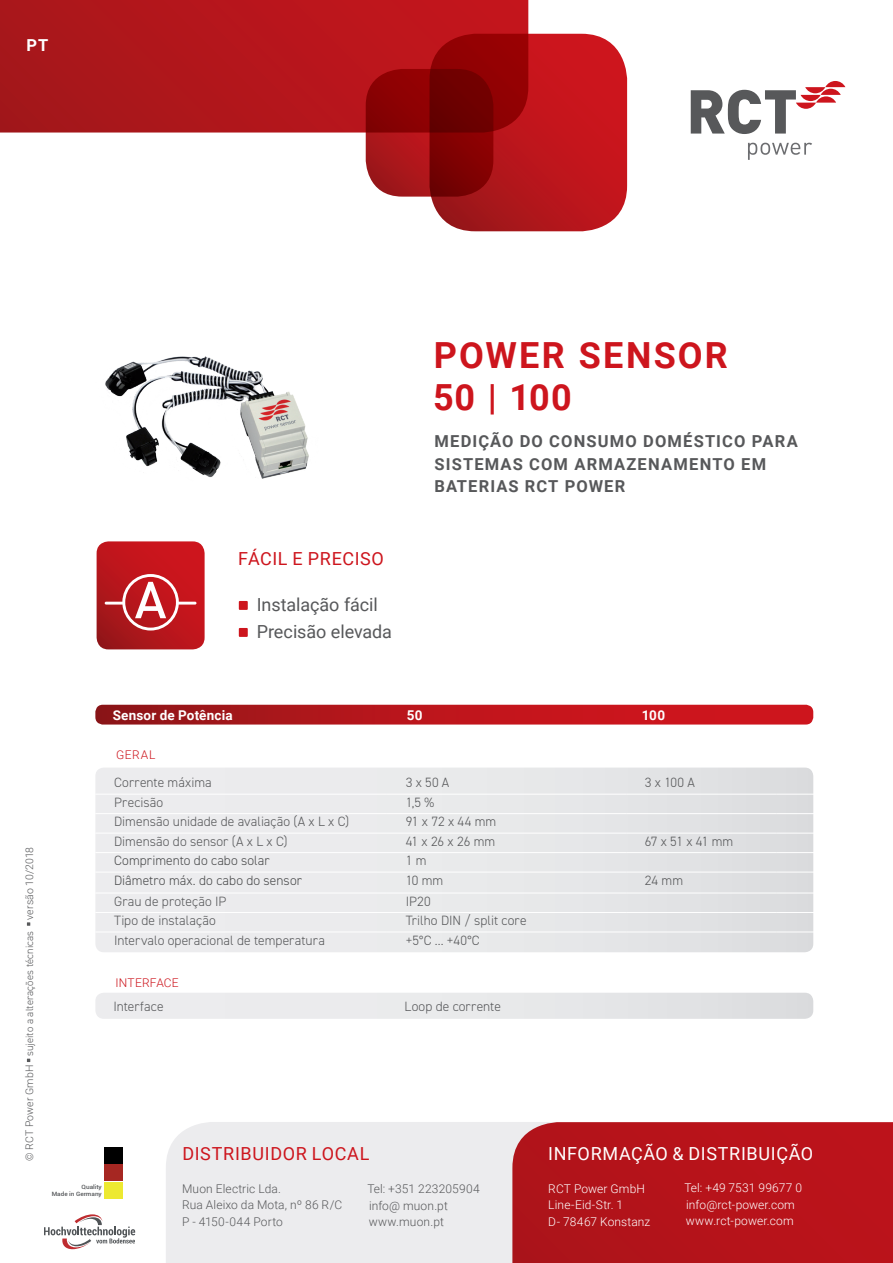
<style>
.page{position:relative;width:893px;height:1263px;background:#fff}
.page>*{position:absolute;margin:0;border:0;box-sizing:border-box;transform-origin:0 0}
.t1{font:700 36px/42px "Roboto";letter-spacing:.055em;color:#cd151d}
.t2{font:18px "Roboto";letter-spacing:.035em;color:#cd151d}
.t3{font:18px/27px "Roboto";letter-spacing:-.005em;color:#57585a}
.t4{font:18px "Roboto";letter-spacing:.035em;color:#fff}
.t5{font:700 16.5px/22.5px "Roboto";letter-spacing:.07em;color:#57585a}
.t6{font:700 16.5px "Roboto";color:#fff}
.t7{font:300 13.5px "DIN2014";letter-spacing:.005em;color:#57585a}
.t8{font:300 13.5px "DIN2014";letter-spacing:.01em;color:#4b4c4d}
.t9{font:700 13.5px "Roboto";letter-spacing:.01em;color:#fff}
.t10{font:300 12px/16.5px "Roboto";letter-spacing:.01em;color:#57585a}
.t11{font:300 12px/16.5px "Roboto";letter-spacing:.01em;color:#fff}
.t12{font:300 12px "Roboto";letter-spacing:.02em;color:#cd151d}
.t13{font:300 10.5px "Roboto";letter-spacing:.015em;color:#57585a}
.t14{font:500 5.85px/7.1px "Roboto";color:#535558;text-align:right;scale:1.09 1}
.s1{font-family:"DIN2014"}
</style>
<div class="page">
<div style="left:104px;top:1164px;width:18px;height:17px;background:#a62722"></div>
<div style="left:104px;top:1147px;width:18px;height:16px;background:#000"></div>
<div style="left:104px;top:1182px;width:18px;height:16px;background:#ede931"></div>
<svg style="left:44px;top:1214px;width:91px;height:35px"></svg>
<svg style="left:166px;top:1122px;width:727px;height:141px;background:#cf7b80"></svg>
<svg style="left:0;top:0;width:528px;height:133px;background:#b2161c"></svg>
<svg style="left:430px;top:34px;width:197px;height:197px;background:#b61117"></svg>
<svg style="left:366px;top:69px;width:127px;height:128px;background:#880608"></svg>
<svg style="left:691px;top:81px;width:154px;height:53px"></svg>
<svg style="left:748px;top:143px;width:64px;height:17px"></svg>
<img style="left:105px;top:356px;width:204px;height:123px">
<svg style="left:27px;top:922px;width:3px;height:4px"></svg>
<svg style="left:97px;top:541px;width:108px;height:108px;background:#c22c32"></svg>
<svg style="left:95px;top:767px;width:718px;height:185px;background:#e7e7e9"></svg>
<svg style="left:95px;top:993px;width:718px;height:26px;background:#e7e7e9"></svg>
<div style="left:239px;top:601px;width:9px;height:9px;background:#cd151d"></div>
<div style="left:239px;top:628px;width:9px;height:9px;background:#cd151d"></div>
<hr style="left:95px;top:794px;width:292px;height:1px;background:#fff">
<hr style="left:387px;top:794px;width:239px;height:1px;background:#fff">
<hr style="left:626px;top:794px;width:151px;height:1px;background:#fff">
<hr style="left:777px;top:794px;width:116px;height:1px;background:#fff">
<hr style="left:95px;top:813px;width:292px;height:1px;background:#fff">
<hr style="left:387px;top:813px;width:239px;height:1px;background:#fff">
<hr style="left:626px;top:813px;width:151px;height:1px;background:#fff">
<hr style="left:777px;top:813px;width:116px;height:1px;background:#fff">
<hr style="left:95px;top:833px;width:292px;height:1px;background:#fff">
<hr style="left:387px;top:833px;width:239px;height:1px;background:#fff">
<hr style="left:626px;top:833px;width:151px;height:1px;background:#fff">
<hr style="left:777px;top:833px;width:116px;height:1px;background:#fff">
<hr style="left:95px;top:852px;width:292px;height:1px;background:#fff">
<hr style="left:387px;top:852px;width:239px;height:1px;background:#fff">
<hr style="left:626px;top:852px;width:151px;height:1px;background:#fff">
<hr style="left:777px;top:852px;width:116px;height:1px;background:#fff">
<hr style="left:95px;top:872px;width:292px;height:1px;background:#fff">
<hr style="left:387px;top:872px;width:239px;height:1px;background:#fff">
<hr style="left:626px;top:872px;width:151px;height:1px;background:#fff">
<hr style="left:777px;top:872px;width:116px;height:1px;background:#fff">
<hr style="left:95px;top:893px;width:292px;height:1px;background:#fff">
<hr style="left:387px;top:893px;width:239px;height:1px;background:#fff">
<hr style="left:626px;top:893px;width:151px;height:1px;background:#fff">
<hr style="left:777px;top:893px;width:116px;height:1px;background:#fff">
<hr style="left:95px;top:912px;width:292px;height:1px;background:#fff">
<hr style="left:387px;top:912px;width:239px;height:1px;background:#fff">
<hr style="left:626px;top:912px;width:151px;height:1px;background:#fff">
<hr style="left:777px;top:912px;width:116px;height:1px;background:#fff">
<hr style="left:95px;top:931px;width:292px;height:1px;background:#fff">
<hr style="left:387px;top:931px;width:239px;height:1px;background:#fff">
<hr style="left:626px;top:931px;width:151px;height:1px;background:#fff">
<hr style="left:777px;top:931px;width:116px;height:1px;background:#fff">
<svg style="left:95px;top:705px;width:718px;height:19px;background:#b8161c"></svg>
<p class="t6" style="left:27px;top:33px;width:23px">PT</p>
<h2 class="t2" style="left:238px;top:546px;width:147px">FÁCIL E PRECISO</h2>
<h2 class="t3" style="left:257px;top:591px;width:137px">Instalação fácil<br>Precisão elevada</h2>
<h1 class="t1" style="left:433px;top:333px;width:296px">POWER SENSOR<br>50 | 100</h1>
<p class="t5" style="left:435px;top:429px;width:365px">MEDIÇÃO DO CONSUMO DOMÉSTICO PARA<br>SISTEMAS COM ARMAZENAMENTO EM<br>BATERIAS RCT POWER</p>
<p class="t13" style="left:22px;top:1161px;width:315px;rotate:-90deg">© RCT Power GmbH <span class="s1">sujeito a alterações técnicas</span> versão 10/2018</p>
<p class="t9" style="left:113px;top:706px;width:121px">Sensor de Potência</p>
<p class="t9" style="left:407px;top:706px;width:17px">50</p>
<p class="t9" style="left:642px;top:706px;width:25px">100</p>
<p class="t12" style="left:116px;top:746px;width:41px">GERAL</p>
<p class="t7" style="left:114px;top:774px;width:99px">Corrente máxima</p>
<p class="t7" style="left:406px;top:774px;width:45px">3 x 50 A</p>
<p class="t7" style="left:645px;top:774px;width:51px">3 x 100 A</p>
<p class="t7" style="left:114px;top:794px;width:51px">Precisão</p>
<p class="t7" style="left:406px;top:794px;width:30px">1,5 %</p>
<p class="t7" style="left:114px;top:813px;width:237px">Dimensão unidade de avaliação (A x L x C)</p>
<p class="t7" style="left:406px;top:813px;width:92px">91 x 72 x 44 mm</p>
<p class="t7" style="left:114px;top:833px;width:175px">Dimensão do sensor (A x L x C)</p>
<p class="t7" style="left:406px;top:833px;width:91px">41 x 26 x 26 mm</p>
<p class="t7" style="left:645px;top:833px;width:90px">67 x 51 x 41 mm</p>
<p class="t8" style="left:114px;top:852px;width:157px">Comprimento do cabo solar</p>
<p class="t7" style="left:406px;top:852px;width:22px">1 m</p>
<p class="t8" style="left:114px;top:872px;width:189px">Diâmetro máx. do cabo do sensor</p>
<p class="t7" style="left:406px;top:872px;width:39px">10 mm</p>
<p class="t7" style="left:645px;top:872px;width:40px">24 mm</p>
<p class="t7" style="left:114px;top:893px;width:114px">Grau de proteção IP</p>
<p class="t7" style="left:406px;top:893px;width:27px">IP20</p>
<p class="t7" style="left:114px;top:912px;width:103px">Tipo de instalação</p>
<p class="t7" style="left:406px;top:912px;width:122px">Trilho DIN / split core</p>
<p class="t7" style="left:114px;top:932px;width:212px">Intervalo operacional de temperatura</p>
<p class="t7" style="left:406px;top:932px;width:76px">+5°C ... +40°C</p>
<p class="t12" style="left:115px;top:974px;width:65px">INTERFACE</p>
<p class="t7" style="left:113px;top:998px;width:52px">Interface</p>
<p class="t7" style="left:405px;top:998px;width:98px">Loop de corrente</p>
<p class="t14" style="left:52px;top:1183px;width:47px">Quality<br>Made in Germany</p>
<h2 class="t2" style="left:182px;top:1140px;width:189px">DISTRIBUIDOR LOCAL</h2>
<p class="t10" style="left:182px;top:1179px;width:162px">Muon Electric Lda.<br>Rua Aleixo da Mota, nº 86 R/C<br>P - 4150-044 Porto</p>
<p class="t10" style="left:367px;top:1180px;width:114px">Tel: +351 223205904 info@ muon.pt www.muon.pt</p>
<h2 class="t4" style="left:548px;top:1141px;width:266px">INFORMAÇÃO &amp; DISTRIBUIÇÃO</h2>
<p class="t11" style="left:548px;top:1180px;width:104px">RCT Power GmbH<br>Line-Eid-Str. 1<br>D- 78467 Konstanz</p>
<p class="t11" style="left:684px;top:1179px;width:119px">Tel: +49 7531 99677 0 info@rct-power.com www.rct-power.com</p>
</div>
